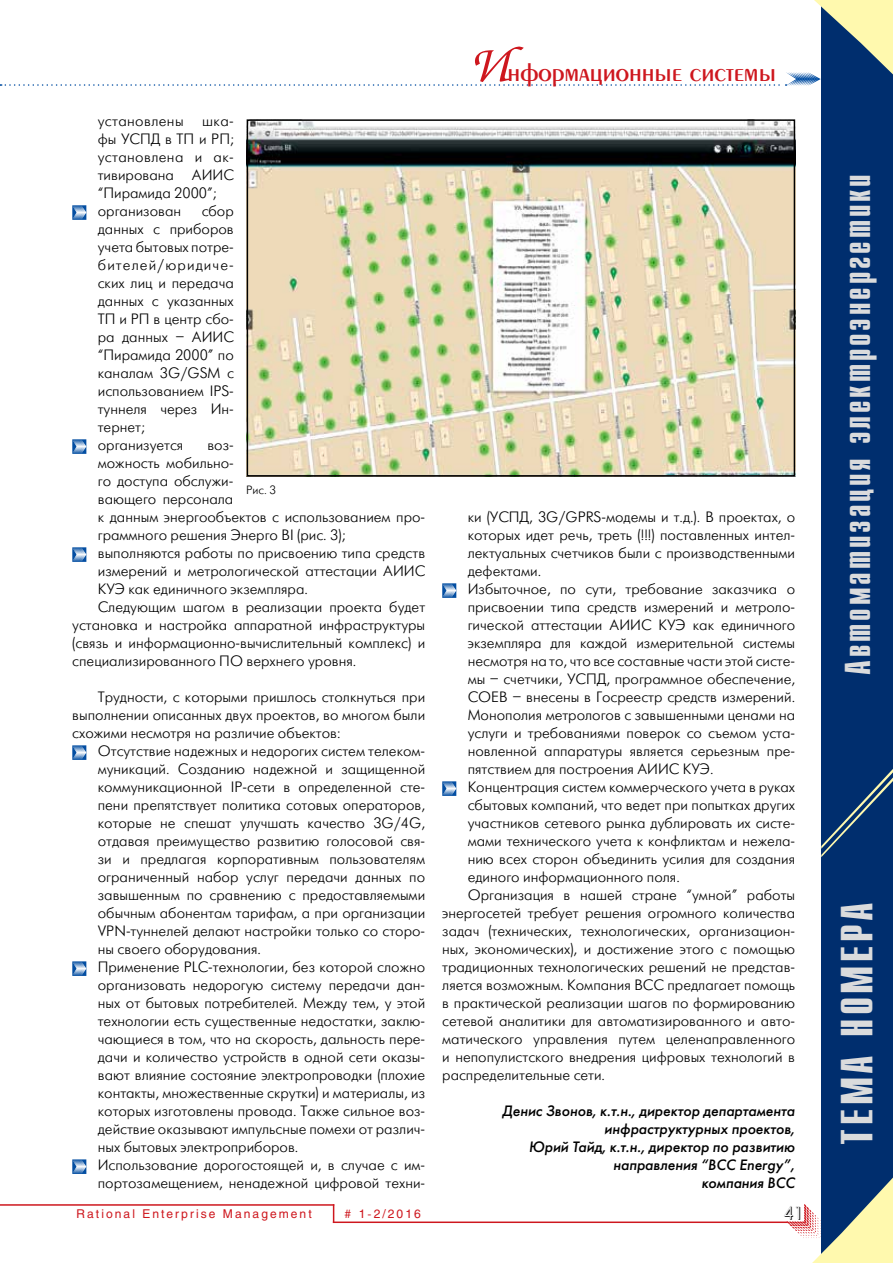
<style>
.page{position:relative;width:893px;height:1263px;background:#fff}
.page>*{position:absolute;margin:0;border:0;box-sizing:border-box;transform-origin:0 0}
.t1{font:700 45px "Compact C";letter-spacing:.08em;color:#dadbdc}
.t2{font:700 36px "Compact C";letter-spacing:.08em;color:#dadbdc}
.t3{font:27px "Penta Demi";color:#ce171e}
.t4{font:18px "Futuris Shadow C";color:#000}
.t5{font:15px/18px "Futuris Light C";color:#000}
.t6{font:italic 15px/18px "Futuris C";color:#000;text-align:right}
.t7{font:12px "Helios";letter-spacing:.17em;color:#ce171e}
.t8{font:12px "Futuris Light C";color:#000}
.s1{font-family:"Zapf Chancery C";font-size:54px}
</style>
<div class="page">
<hr style="left:0;top:1204px;width:334px;height:2px;background:#ce171e">
<svg style="left:333px;top:1206px;width:1px;height:15px"></svg>
<hr style="left:333px;top:1221px;width:455px;height:2px;background:#ce171e">
<svg style="left:72px;top:205px;width:14px;height:15px"></svg>
<svg style="left:72px;top:439px;width:14px;height:15px"></svg>
<svg style="left:72px;top:547px;width:14px;height:15px"></svg>
<svg style="left:72px;top:745px;width:14px;height:15px"></svg>
<svg style="left:72px;top:961px;width:14px;height:15px"></svg>
<svg style="left:72px;top:1159px;width:14px;height:15px"></svg>
<svg style="left:442px;top:583px;width:14px;height:15px"></svg>
<svg style="left:442px;top:781px;width:14px;height:15px"></svg>
<div style="left:821px;top:0;width:72px;height:1263px;background:#002e6e"></div>
<svg style="left:821px;top:769px;width:72px;height:88px"></svg>
<svg style="left:0;top:0;width:893px;height:86px"></svg>
<svg style="left:787px;top:1177px;width:106px;height:86px"></svg>
<img style="left:250px;top:122px;width:542px;height:352px">
<div style="left:247px;top:119px;width:548px;height:358px;border:2px solid #000"></div>
<p class="t5" style="left:98px;top:112px;width:138px">установлены шка&shy;фы УСПД в ТП и РП; установлена и ак&shy;тивирована АИИС “Пирамида 2000”; организован</p>
<p class="t5" style="left:98px;top:202px;width:138px;text-indent:104px">сбор данных с приборов учета бытовых потре&shy;бителей/юридиче&shy;ских лиц и передача данных с указанных<br>ТП и РП в центр сбо&shy;ра данных – АИИС “Пирамида 2000” по каналам 3G/GSM с использованием IPS&shy;туннеля через Ин&shy;тернет; организуется</p>
<p class="t5" style="left:207px;top:436px;width:28px">воз-</p>
<p class="t5" style="left:98px;top:454px;width:138px">можность мобильно-</p>
<p class="t5" style="left:98px;top:472px;width:137px">го доступа обслужи-</p>
<p class="t5" style="left:98px;top:490px;width:137px">вающего персонала</p>
<p class="t5" style="left:98px;top:508px;width:329px">к данным энергообъектов с использованием про-</p>
<p class="t5" style="left:98px;top:526px;width:249px">граммного решения Энерго BI (рис. 3);</p>
<p class="t5" style="left:98px;top:544px;width:329px">выполняются работы по присвоению типа средств</p>
<p class="t5" style="left:98px;top:562px;width:329px">измерений и метрологической аттестации АИИС</p>
<p class="t5" style="left:98px;top:580px;width:212px">КУЭ как единичного экземпляра.</p>
<p class="t5" style="left:98px;top:598px;width:329px">Следующим шагом в реализации проекта будет</p>
<p class="t5" style="left:72px;top:616px;width:354px">установка и настройка аппаратной инфраструктуры</p>
<p class="t5" style="left:72px;top:634px;width:354px">(связь и информационно-вычислительный комплекс) и</p>
<p class="t5" style="left:72px;top:652px;width:285px">специализированного ПО верхнего уровня.</p>
<p class="t5" style="left:72px;top:688px;width:354px;text-align:justify;text-indent:26px">Трудности, с которыми пришлось столкнуться при выполнении описанных двух проектов, во многом были схожими несмотря на различие объектов:</p>
<p class="t5" style="left:98px;top:742px;width:329px">Отсутствие надежных и недорогих систем телеком&shy;муникаций. Созданию надежной и защищенной коммуникационной IP-сети в определенной сте&shy;пени препятствует политика сотовых операторов, которые не спешат улучшать качество 3G/4G, отдавая преимущество развитию голосовой свя&shy;зи и предлагая корпоративным пользователям ограниченный набор услуг передачи данных по завышенным по сравнению с предоставляемыми обычным абонентам тарифам, а при организации VPN-туннелей делают настройки только со сторо&shy;ны своего оборудования.<br>Применение PLC-технологии, без которой сложно организовать недорогую систему передачи дан&shy;ных от бытовых потребителей. Между тем, у этой технологии есть существенные недостатки, заклю&shy;чающиеся в том, что на скорость, дальность пере&shy;дачи и количество устройств в одной сети оказы&shy;вают влияние состояние электропроводки (плохие контакты, множественные скрутки) и материалы, из которых изготовлены провода. Также сильное воз&shy;действие оказывают импульсные помехи от различ&shy;ных бытовых электроприборов.<br>Использование дорогостоящей и, в случае с им&shy;портозамещением, ненадежной цифровой техни-</p>
<p class="t8" style="left:246px;top:483px;width:32px">Рис. 3</p>
<p class="t7" style="left:77px;top:1207px;width:237px">Rational Enterprise Management</p>
<p class="t7" style="left:345px;top:1207px;width:78px"># 1-2/2016</p>
<h3 class="t3" style="left:469px;top:59px;width:309px"><span class="s1">И</span>нформационные системы</h3>
<p class="t5" style="left:468px;top:508px;width:329px">ки (УСПД, 3G/GPRS-модемы и т.д.). В проектах, о</p>
<p class="t5" style="left:468px;top:526px;width:329px">которых идет речь, треть (!!!) поставленных интел-</p>
<p class="t5" style="left:468px;top:544px;width:329px">лектуальных счетчиков были с производственными</p>
<p class="t5" style="left:468px;top:562px;width:75px">дефектами.</p>
<p class="t5" style="left:468px;top:580px;width:329px">Избыточное, по сути, требование заказчика о</p>
<p class="t5" style="left:468px;top:598px;width:329px">присвоении типа средств измерений и метроло-</p>
<p class="t5" style="left:468px;top:616px;width:329px">гической аттестации АИИС КУЭ как единичного</p>
<p class="t5" style="left:468px;top:634px;width:329px">экземпляра для каждой измерительной системы</p>
<p class="t5" style="left:468px;top:652px;width:329px">несмотря на то, что все составные части этой систе-</p>
<p class="t5" style="left:468px;top:670px;width:329px">мы – счетчики, УСПД, программное обеспечение,</p>
<p class="t5" style="left:468px;top:688px;width:329px">СОЕВ – внесены в Госреестр средств измерений.</p>
<p class="t5" style="left:468px;top:706px;width:329px">Монополия метрологов с завышенными ценами на</p>
<p class="t5" style="left:468px;top:724px;width:329px">услуги и требованиями поверок со съемом уста-</p>
<p class="t5" style="left:468px;top:742px;width:329px">новленной аппаратуры является серьезным пре-</p>
<p class="t5" style="left:468px;top:760px;width:247px">пятствием для построения АИИС КУЭ.</p>
<p class="t5" style="left:468px;top:778px;width:329px">Концентрация систем коммерческого учета в руках</p>
<p class="t5" style="left:468px;top:796px;width:329px">сбытовых компаний, что ведет при попытках других</p>
<p class="t5" style="left:468px;top:814px;width:329px">участников сетевого рынка дублировать их систе-</p>
<p class="t5" style="left:468px;top:832px;width:329px">мами технического учета к конфликтам и нежела-</p>
<p class="t5" style="left:468px;top:850px;width:329px">нию всех сторон объединить усилия для создания</p>
<p class="t5" style="left:468px;top:868px;width:214px">единого информационного поля.</p>
<p class="t5" style="left:468px;top:886px;width:329px">Организация в нашей стране “умной” работы</p>
<p class="t5" style="left:442px;top:904px;width:354px">энергосетей требует решения огромного количества</p>
<p class="t5" style="left:442px;top:922px;width:354px">задач (технических, технологических, организацион-</p>
<p class="t5" style="left:442px;top:940px;width:354px">ных, экономических), и достижение этого с помощью</p>
<p class="t5" style="left:442px;top:958px;width:354px">традиционных технологических решений не представ-</p>
<p class="t5" style="left:442px;top:976px;width:354px">ляется возможным. Компания ВСС предлагает помощь</p>
<p class="t5" style="left:442px;top:994px;width:354px">в практической реализации шагов по формированию</p>
<p class="t5" style="left:442px;top:1012px;width:354px">сетевой аналитики для автоматизированного и авто-</p>
<p class="t5" style="left:442px;top:1030px;width:354px">матического управления путем целенаправленного</p>
<p class="t5" style="left:442px;top:1048px;width:354px">и непопулистского внедрения цифровых технологий в</p>
<p class="t5" style="left:442px;top:1066px;width:164px">распределительные сети.</p>
<p class="t6" style="left:502px;top:1102px;width:294px">Денис Звонов, к.т.н., директор департамента инфраструктурных проектов,<br>Юрий Тайд, к.т.н., директор по развитию направления “ВСС Energy”,<br>компания ВСС</p>
<p class="t4" style="left:784px;top:1204px;width:21px">41</p>
<h2 class="t2" style="left:840px;top:675px;width:502px;rotate:-90deg">Автоматизация электроэнергетики</h2>
<h1 class="t1" style="left:835px;top:1144px;width:244px;rotate:-90deg">ТЕМА НОМЕРА</h1>
</div>
